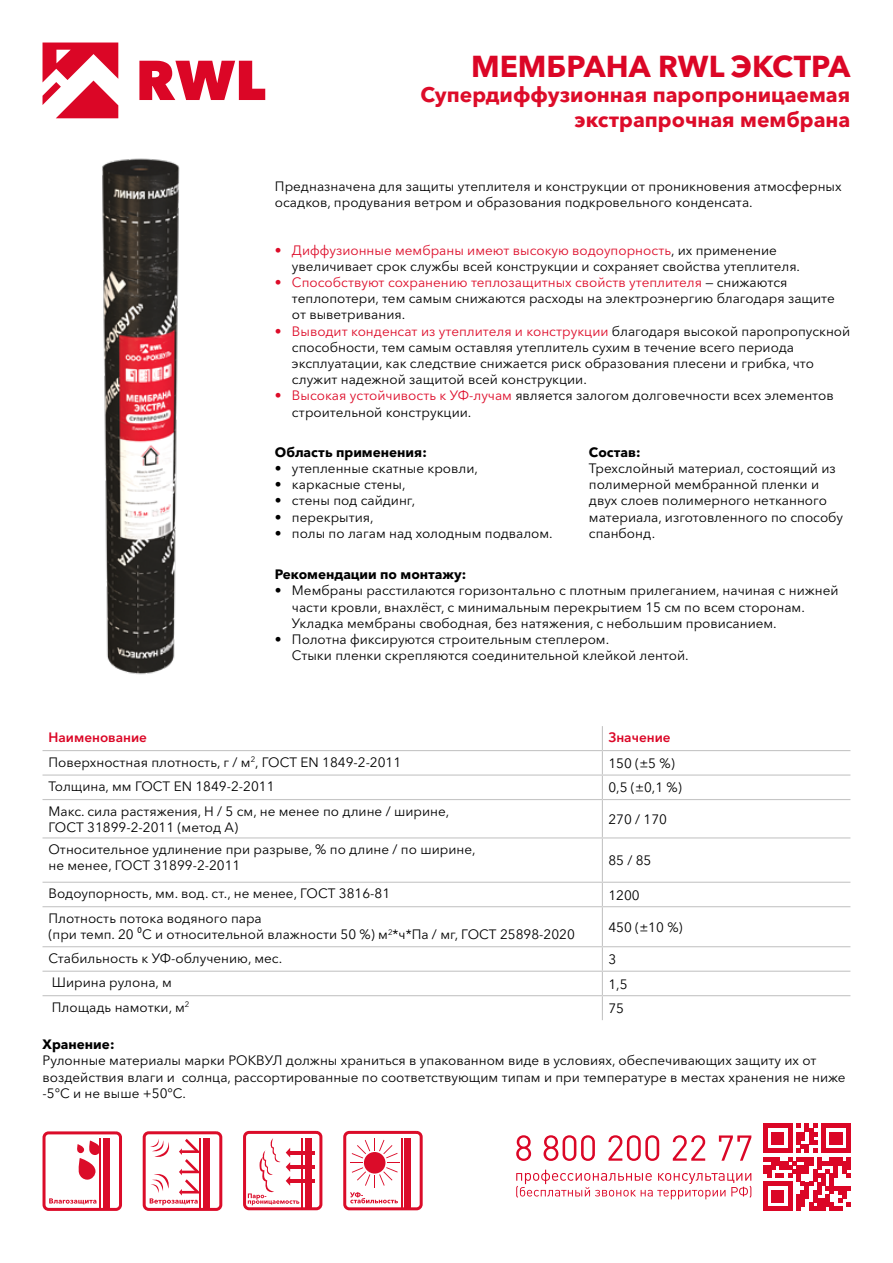
<style>
.page{position:relative;width:893px;height:1263px;background:#fff}
.page>*{position:absolute;margin:0;border:0;box-sizing:border-box;transform-origin:0 0}
.t1{font:700 30px "Avenir Next Cyr";color:#db0626}
.t2{font:700 21px/25.2px "Avenir Next Cyr";color:#dd0c29;text-align:right}
.t3{font:13.5px/16.2px "Avenir Next Cyr";color:#000}
.t4{font:700 13.5px "Avenir Next Cyr";color:#000}
.t5{font:600 13.5px "Avenir Next Cyr";color:#db0626}
.s1{color:#dd0c29}
</style>
<div class="page">
<svg style="left:139px;top:61px;width:126px;height:39px"></svg>
<svg style="left:43px;top:43px;width:75px;height:75px"></svg>
<hr style="left:43px;top:750px;width:559px;height:1px;background:#c6c6c6">
<hr style="left:602px;top:750px;width:248px;height:1px;background:#c6c6c6">
<hr style="left:43px;top:774px;width:559px;height:2px;background:#c6c6c6">
<hr style="left:602px;top:774px;width:248px;height:2px;background:#c6c6c6">
<svg style="left:602px;top:726px;width:1px;height:73px"></svg>
<hr style="left:43px;top:799px;width:559px;height:1px;background:#c6c6c6">
<hr style="left:602px;top:799px;width:248px;height:1px;background:#c6c6c6">
<hr style="left:602px;top:800px;width:1px;height:37px;background:#c6c6c6">
<hr style="left:43px;top:837px;width:559px;height:1px;background:#c6c6c6">
<hr style="left:602px;top:837px;width:248px;height:1px;background:#c6c6c6">
<hr style="left:602px;top:838px;width:1px;height:44px;background:#c6c6c6">
<hr style="left:43px;top:882px;width:559px;height:1px;background:#c6c6c6">
<hr style="left:602px;top:882px;width:248px;height:1px;background:#c6c6c6">
<svg style="left:602px;top:883px;width:1px;height:23px"></svg>
<hr style="left:43px;top:906px;width:559px;height:1px;background:#c6c6c6">
<hr style="left:602px;top:906px;width:248px;height:1px;background:#c6c6c6">
<hr style="left:602px;top:907px;width:1px;height:39px;background:#c6c6c6">
<hr style="left:43px;top:946px;width:559px;height:1px;background:#c6c6c6">
<hr style="left:602px;top:946px;width:248px;height:1px;background:#c6c6c6">
<hr style="left:43px;top:971px;width:559px;height:1px;background:#c6c6c6">
<hr style="left:602px;top:971px;width:248px;height:1px;background:#c6c6c6">
<hr style="left:43px;top:995px;width:559px;height:1px;background:#c6c6c6">
<hr style="left:602px;top:995px;width:248px;height:1px;background:#c6c6c6">
<svg style="left:602px;top:947px;width:1px;height:73px"></svg>
<img style="left:102px;top:158px;width:78px;height:517px">
<svg style="left:763px;top:1124px;width:87px;height:87px"></svg>
<svg style="left:516px;top:1135px;width:235px;height:26px"></svg>
<svg style="left:516px;top:1170px;width:235px;height:29px"></svg>
<div style="left:43px;top:1131px;width:79px;height:80px;border:3px solid #db0c29;border-radius:5px"></div>
<svg style="left:77px;top:1140px;width:23px;height:40px"></svg>
<svg style="left:49px;top:1198px;width:47px;height:6px"></svg>
<div style="left:103px;top:1139px;width:7px;height:71px;background:#db0c29"></div>
<hr style="left:100px;top:1139px;width:1px;height:71px;background:#db0c29">
<div style="left:143px;top:1131px;width:79px;height:80px;border:3px solid #db0c29;border-radius:5px"></div>
<div style="left:203px;top:1139px;width:7px;height:71px;background:#db0c29"></div>
<hr style="left:200px;top:1139px;width:1px;height:71px;background:#db0c29">
<svg style="left:150px;top:1139px;width:50px;height:66px"></svg>
<div style="left:243px;top:1131px;width:79px;height:79px;border:3px solid #db0c29;border-radius:5px"></div>
<div style="left:305px;top:1138px;width:7px;height:71px;background:#db0c29"></div>
<hr style="left:301px;top:1138px;width:2px;height:71px;background:#db0c29">
<hr style="left:290px;top:1151px;width:24px;height:3px;background:#db0c29">
<hr style="left:290px;top:1165px;width:24px;height:4px;background:#db0c29">
<hr style="left:290px;top:1179px;width:24px;height:4px;background:#db0c29">
<svg style="left:248px;top:1138px;width:51px;height:67px"></svg>
<div style="left:343px;top:1131px;width:80px;height:79px;border:3px solid #db0c29;border-radius:5px"></div>
<div style="left:404px;top:1138px;width:7px;height:71px;background:#db0c29"></div>
<hr style="left:401px;top:1138px;width:1px;height:71px;background:#db0c29">
<svg style="left:350px;top:1138px;width:49px;height:65px"></svg>
<div style="left:364px;top:1152px;width:21px;height:21px;background:#db0c29;border-radius:50%"></div>
<h1 class="t1" style="left:471px;top:48px;width:381px">МЕМБРАНА RWL ЭКСТРА</h1>
<h2 class="t2" style="left:421px;top:82px;width:431px">Супердиффузионная паропроницаемая экстрапрочная мембрана</h2>
<p class="t3" style="left:275px;top:178px;width:568px">Предназначена для защиты утеплителя и конструкции от проникновения атмосферных осадков, продувания ветром и образования подкровельного конденсата.</p>
<p class="t3" style="left:292px;top:242px;width:510px;text-indent:-17px"><span class="s1">• Диффузионные мембраны имеют высокую водоупорность</span>, их применение увеличивает срок службы всей конструкции и сохраняет свойства утеплителя.</p>
<p class="t3" style="left:292px;top:274px;width:544px;text-indent:-17px"><span class="s1">• Способствуют сохранению теплозащитных свойств утеплителя</span> — снижаются теплопотери, тем самым снижаются расходы на электроэнергию благодаря защите от выветривания.</p>
<p class="t3" style="left:292px;top:323px;width:560px;text-indent:-17px"><span class="s1">• Выводит конденсат из утеплителя и конструкции</span> благодаря высокой паропропускной способности, тем самым оставляя утеплитель сухим в течение всего периода эксплуатации, как следствие снижается риск образования плесени и грибка, что служит надежной защитой всей конструкции.</p>
<p class="t3" style="left:292px;top:388px;width:543px;text-indent:-17px"><span class="s1">• Высокая устойчивость к УФ-лучам</span> является залогом долговечности всех элементов строительной конструкции.</p>
<p class="t4" style="left:589px;top:444px;width:53px">Состав:</p>
<p class="t3" style="left:589px;top:460px;width:256px">Трехслойный материал, состоящий из полимерной мембранной пленки и двух слоев полимерного нетканного материала, изготовленного по способу спанбонд.</p>
<p class="t4" style="left:275px;top:444px;width:153px">Область применения:</p>
<p class="t3" style="left:275px;top:460px;width:204px">• утепленные скатные кровли,</p>
<p class="t3" style="left:275px;top:476px;width:132px">• каркасные стены,</p>
<p class="t3" style="left:275px;top:493px;width:142px">• стены под сайдинг,</p>
<p class="t3" style="left:275px;top:509px;width:100px">• перекрытия,</p>
<p class="t3" style="left:275px;top:525px;width:279px">• полы по лагам над холодным подвалом.</p>
<p class="t4" style="left:275px;top:566px;width:193px">Рекомендации по монтажу:</p>
<p class="t3" style="left:292px;top:583px;width:548px;text-indent:-17px">• Мембраны расстилаются горизонтально с плотным прилеганием, начиная с нижней части кровли, внахлёст, с минимальным перекрытием 15 см по всем сторонам.<br>Укладка мембраны свободная, без натяжения, с небольшим провисанием.</p>
<p class="t3" style="left:292px;top:631px;width:398px;text-indent:-17px">• Полотна фиксируются строительным степлером.<br>Стыки пленки скрепляются соединительной клейкой лентой.</p>
<p class="t5" style="left:49px;top:729px;width:100px">Наименование</p>
<p class="t5" style="left:608px;top:729px;width:64px">Значение</p>
<p class="t3" style="left:49px;top:754px;width:354px">Поверхностная плотность, г / м<sup>2</sup>, ГОСТ EN 1849-2-2011</p>
<p class="t3" style="left:608px;top:755px;width:68px">150 (±5 %)</p>
<p class="t3" style="left:49px;top:778px;width:227px">Толщина, мм ГОСТ EN 1849-2-2011</p>
<p class="t3" style="left:608px;top:780px;width:75px">0,5 (±0,1 %)</p>
<p class="t3" style="left:49px;top:803px;width:402px">Макс. cила растяжения, Н / 5 см, не менее по длине / ширине,<br>ГОСТ 31899-2-2011 (метод А)</p>
<p class="t3" style="left:608px;top:811px;width:60px">270 / 170</p>
<p class="t3" style="left:49px;top:841px;width:429px">Относительное удлинение при разрыве, % по длине / по ширине, не менее, ГОСТ 31899-2-2011</p>
<p class="t3" style="left:608px;top:852px;width:45px">85 / 85</p>
<p class="t3" style="left:49px;top:886px;width:343px">Водоупорность, мм. вод. ст., не менее, ГОСТ 3816-81</p>
<p class="t3" style="left:608px;top:887px;width:33px">1200</p>
<p class="t3" style="left:49px;top:910px;width:528px">Плотность потока водяного пара<br>(при темп. 20 ⁰C и относительной влажности 50 %) м<sup>2</sup>*ч*Па / мг, ГОСТ 25898-2020</p>
<p class="t3" style="left:608px;top:919px;width:76px">450 (±10 %)</p>
<p class="t3" style="left:49px;top:950px;width:235px">Стабильность к УФ-облучению, мес.</p>
<p class="t3" style="left:608px;top:951px;width:9px">3</p>
<p class="t3" style="left:52px;top:975px;width:121px">Ширина рулона, м</p>
<p class="t3" style="left:608px;top:976px;width:21px">1,5</p>
<p class="t3" style="left:52px;top:999px;width:139px">Площадь намотки, м<sup>2</sup></p>
<p class="t3" style="left:608px;top:1000px;width:17px">75</p>
<p class="t4" style="left:43px;top:1036px;width:73px">Хранение:</p>
<p class="t3" style="left:43px;top:1052px;width:805px">Рулонные материалы марки РОКВУЛ должны храниться в упакованном виде в условиях, обеспечивающих защиту их от воздействия влаги и солнца, рассортированные по соответствующим типам и при температуре в местах хранения не ниже -5°С и не выше +50°С.</p>
</div>
